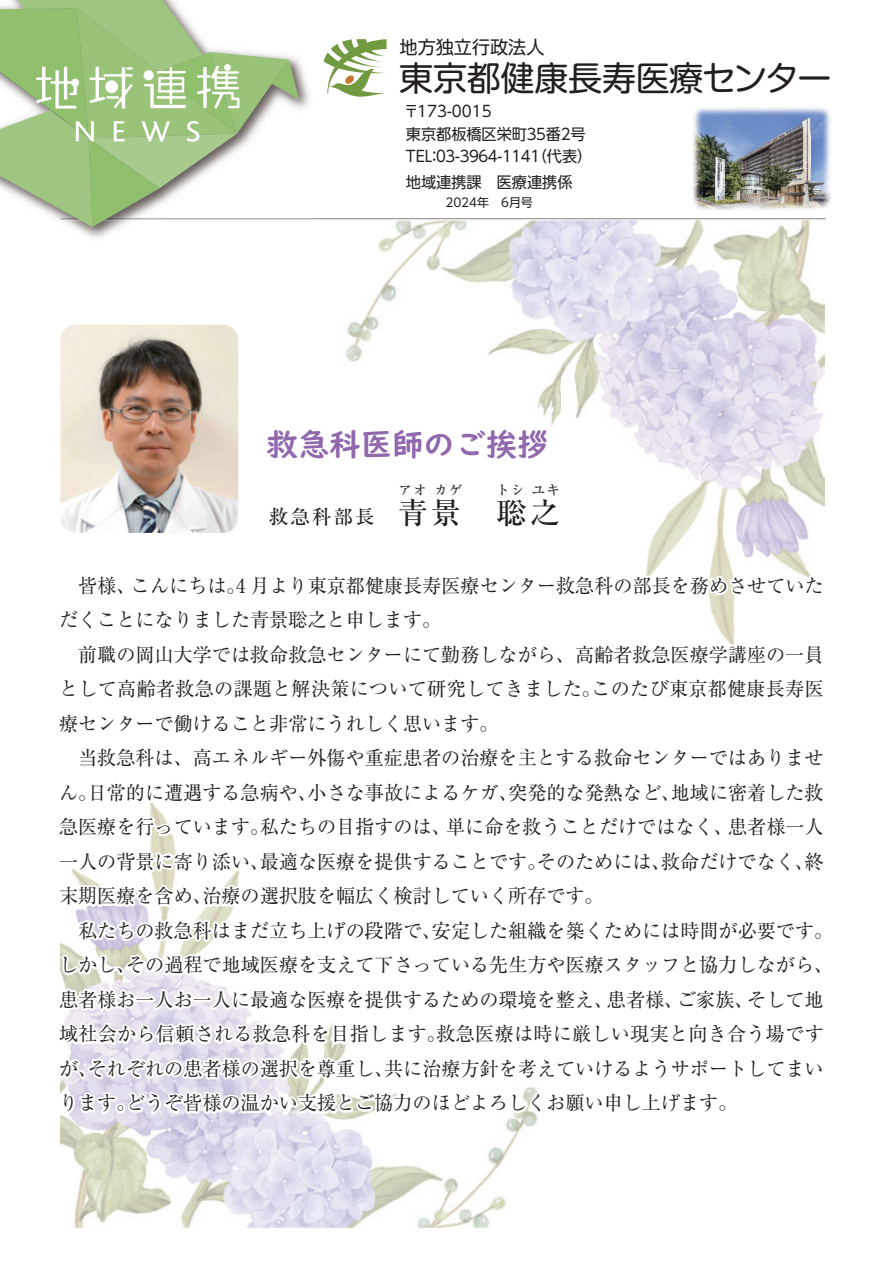
<style>
.page{position:relative;width:893px;height:1263px;background:#fff}
.page>*{position:absolute;margin:0;border:0;box-sizing:border-box;transform-origin:0 0}
.t1{font:34.05px "Shin M Go Pro Regular 90 pv RKSJ H";letter-spacing:-.01em;color:#231f20}
.t2{font:31.35px "UD Digi Kyokasho Pro N Bold 90 pv RKSJ H";color:#9168ad}
.t3{font:30px "Ryumin Pro Medium 90 pv RKSJ H";color:#231f20}
.t4{font:19.5px/34.5px "Ryumin Pro Regular 90 pv RKSJ H";color:#231f20}
.t5{font:19.5px "Ryumin Pro Medium 90 pv RKSJ H";letter-spacing:.1em;color:#231f20}
.t6{font:18.15px "Shin M Go Pro Regular 90 pv RKSJ H";letter-spacing:-.005em;color:#231f20}
.t7{font:15.45px/25.5px "UD Shin Go Pro Regular 90 pv RKSJ H";color:#231f20}
.t8{font:15.45px "UD Shin Go Pro Regular 90 pv RKSJ H";letter-spacing:-.38em;color:#231f20}
.t9{font:13.5px "Ryumin Pro Medium 90 pv RKSJ H";letter-spacing:.1em;color:#231f20}
.t10{font:12px "UD Shin Go Pro Regular 90 pv RKSJ H";color:#231f20}
</style>
<div class="page">
<img style="left:346px;top:228px;width:478px;height:242px">
<img style="left:238px;top:470px;width:586px;height:177px">
<img style="left:60px;top:802px;width:479px;height:426px">
<img style="left:60px;top:325px;width:178px;height:208px">
<img style="left:76px;top:228px;width:41px;height:10px">
<svg style="left:0;top:0;width:826px;height:228px"></svg>
<img style="left:692px;top:106px;width:139px;height:104px">
<p class="t6" style="left:400px;top:32px;width:146px">地方独立行政法人</p>
<h1 class="t1" style="left:399px;top:51px;width:434px">東京都健康長寿医療センター</h1>
<p class="t7" style="left:404px;top:98px;width:89px">〒173-0015</p>
<p class="t7" style="left:406px;top:121px;width:123px">東京都板橋区栄町</p>
<p class="t7" style="left:546px;top:121px;width:17px">番</p>
<p class="t7" style="left:570px;top:121px;width:17px">号</p>
<p class="t7" style="left:524px;top:121px;width:26px">３５</p>
<p class="t7" style="left:558px;top:121px;width:17px">２</p>
<p class="t7" style="left:532px;top:143px;width:62px">（代表(</p>
<p class="t8" style="left:427px;top:144px;width:117px">：０３-３９６４- １１４１</p>
<p class="t7" style="left:406px;top:143px;width:168px">TEL<br>地域連携課　医療連携係</p>
<p class="t10" style="left:445px;top:192px;width:89px">2024年　6月号</p>
<h2 class="t2" style="left:267px;top:418px;width:284px">救急科医師のご挨拶</h2>
<p class="t9" style="left:398px;top:479px;width:30px">アオ</p>
<p class="t9" style="left:434px;top:479px;width:45px">カゲ　</p>
<p class="t9" style="left:496px;top:479px;width:30px">トシ</p>
<p class="t9" style="left:532px;top:479px;width:30px">ユキ</p>
<h3 class="t3" style="left:398px;top:490px;width:163px">青景　聡之</h3>
<p class="t5" style="left:269px;top:502px;width:128px">救急科部長　</p>
<p class="t4" style="left:131px;top:567px;width:694px">こんにちは 4。月より東京都健康長寿医療センター救急科の部長を務めさせていた</p>
<p class="t4" style="left:59px;top:567px;width:78px">　皆様、</p>
<p class="t4" style="left:59px;top:602px;width:384px">だくことになりました青景聡之と申します。</p>
<p class="t4" style="left:59px;top:636px;width:766px">　前職の岡山大学では救命救急センターにて勤務しながら、高齢者救急医療学講座の一員</p>
<p class="t4" style="left:591px;top:671px;width:234px">このたび東京都健康長寿医</p>
<p class="t4" style="left:59px;top:671px;width:543px">として高齢者救急の課題と解決策について研究してきました。</p>
<p class="t4" style="left:59px;top:705px;width:441px">療センターで働けること非常にうれしく思います。</p>
<p class="t4" style="left:59px;top:740px;width:766px">　当救急科は、高エネルギー外傷や重症患者の治療を主とする救命センターではありませ</p>
<p class="t4" style="left:671px;top:774px;width:154px">地域に密着した救</p>
<p class="t4" style="left:308px;top:774px;width:212px">小さな事故によるケガ、</p>
<p class="t4" style="left:88px;top:774px;width:231px">日常的に遭遇する急病や、</p>
<p class="t4" style="left:508px;top:774px;width:173px">突発的な発熱など、</p>
<p class="t4" style="left:59px;top:774px;width:40px">ん。</p>
<p class="t4" style="left:59px;top:808px;width:212px">急医療を行っています。</p>
<p class="t4" style="left:260px;top:808px;width:193px">私たちの目指すのは、</p>
<p class="t4" style="left:446px;top:808px;width:288px">単に命を救うことだけではなく、</p>
<p class="t4" style="left:728px;top:808px;width:97px">患者様一人</p>
<p class="t4" style="left:661px;top:843px;width:164px">救命だけでなく終、</p>
<p class="t4" style="left:260px;top:843px;width:288px">最適な医療を提供することです。</p>
<p class="t4" style="left:202px;top:843px;width:403px;text-indent:-143px">一人の背景に寄り添い、<br>治療の選択肢を幅広く検討していく所存です。</p>
<p class="t4" style="left:537px;top:843px;width:135px">そのためには、</p>
<p class="t4" style="left:59px;top:877px;width:154px">末期医療を含め、</p>
<p class="t4" style="left:126px;top:912px;width:709px;text-indent:-67px">　私たちの救急科はまだ立ち上げの段階で、<br>その過程で地域医療を支えて下さっている先生方や医療スタッフと協力しながら、</p>
<p class="t4" style="left:432px;top:912px;width:403px">安定した組織を築くためには時間が必要です。</p>
<p class="t4" style="left:59px;top:946px;width:78px">しかし、</p>
<p class="t4" style="left:436px;top:981px;width:389px;text-indent:-377px">患者様お一人お一人に最適な医療を提供するための環境を整え、<br>救急医療は時に厳しい現実と向き合う場です</p>
<p class="t4" style="left:607px;top:981px;width:78px">患者様、</p>
<p class="t4" style="left:677px;top:981px;width:78px">ご家族、</p>
<p class="t4" style="left:747px;top:981px;width:78px">そして地</p>
<p class="t4" style="left:384px;top:1015px;width:441px;text-indent:-325px">域社会から信頼される救急科を目指します。<br>共に治療方針を考えていけるようサポートしてまい</p>
<p class="t4" style="left:88px;top:1050px;width:307px">それぞれの患者様の選択を尊重し、</p>
<p class="t4" style="left:59px;top:1050px;width:40px">が、</p>
<p class="t4" style="left:126px;top:1084px;width:613px">どうぞ皆様の温かい支援とご協力のほどよろしくお願い申し上げます。</p>
<p class="t4" style="left:59px;top:1084px;width:78px">ります。</p>
</div>
